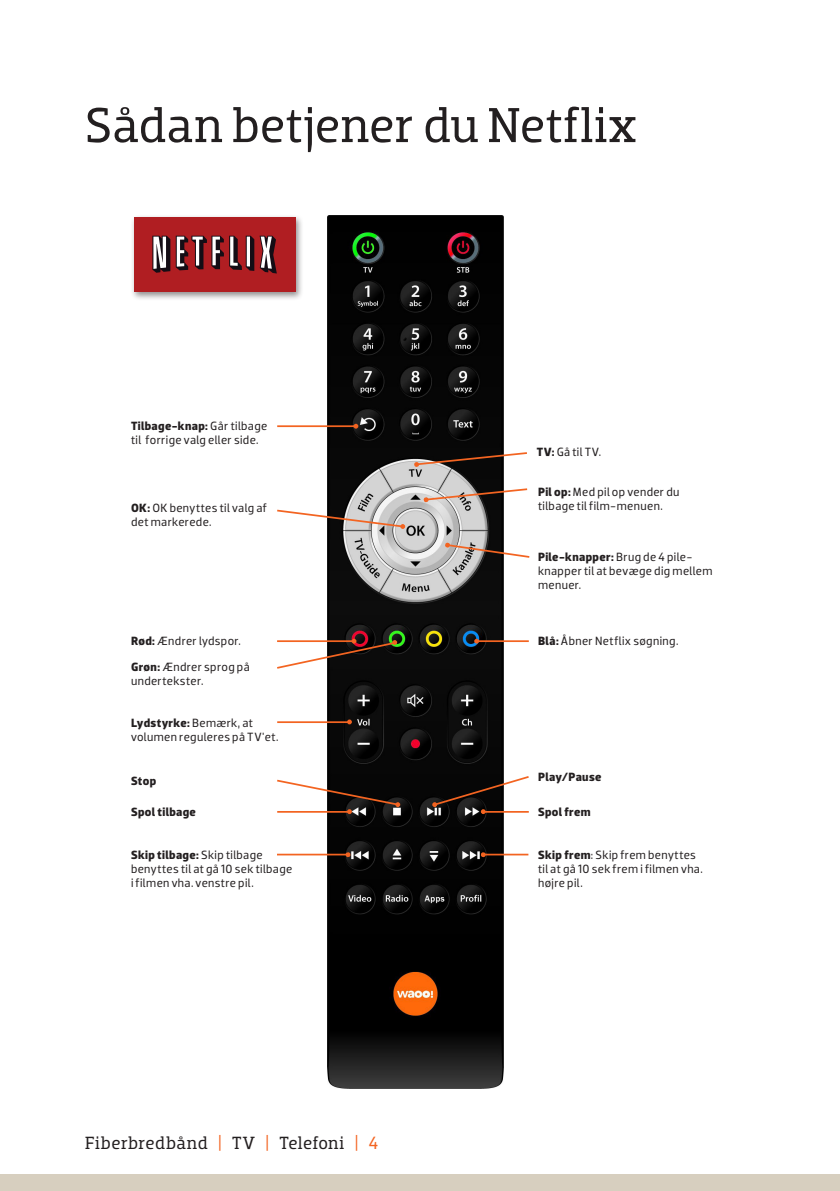
<style>
.page{position:relative;width:840px;height:1191px;background:#fff}
.page>*{position:absolute;margin:0;border:0;box-sizing:border-box;transform-origin:0 0}
.Overskrift{font:50px "Dobra Slab";letter-spacing:.005em;color:#231f20}
.t1{font:18px "Dobra Slab";letter-spacing:.025em;color:#231f20}
.Slet{font:12.2px/14px "Dobra";letter-spacing:.03em;color:#231f20}
.Slet-2{font:700 12.2px "Dobra";letter-spacing:.025em;color:#231f20}
.s1{font-weight:700}
.s2{color:#f36421}
</style>
<div class="page">
<img style="left:327px;top:216px;width:176px;height:872px">
<svg style="left:444px;top:542px;width:86px;height:17px"></svg>
<svg style="left:413px;top:451px;width:114px;height:16px"></svg>
<svg style="left:423px;top:487px;width:105px;height:15px"></svg>
<hr style="left:277px;top:425px;width:78px;height:2px;background:#f36421">
<svg style="left:353px;top:424px;width:5px;height:4px"></svg>
<svg style="left:277px;top:508px;width:128px;height:21px"></svg>
<svg style="left:277px;top:638px;width:120px;height:32px"></svg>
<hr style="left:477px;top:640px;width:51px;height:2px;background:#f36421">
<svg style="left:474px;top:638px;width:5px;height:5px"></svg>
<hr style="left:277px;top:853px;width:70px;height:2px;background:#f36421">
<svg style="left:345px;top:852px;width:5px;height:5px"></svg>
<hr style="left:483px;top:853px;width:45px;height:2px;background:#f36421">
<svg style="left:480px;top:852px;width:6px;height:5px"></svg>
<svg style="left:277px;top:778px;width:123px;height:36px"></svg>
<hr style="left:277px;top:721px;width:72px;height:2px;background:#f36421">
<svg style="left:347px;top:719px;width:5px;height:5px"></svg>
<svg style="left:432px;top:774px;width:97px;height:40px"></svg>
<div style="left:130px;top:214px;width:174px;height:87px;background:#231f20;opacity:.5"></div>
<div style="left:134px;top:217px;width:161px;height:75px;background:#b01e22"></div>
<svg style="left:152px;top:236px;width:18px;height:37px"></svg>
<svg style="left:176px;top:236px;width:101px;height:37px"></svg>
<div style="left:0;top:1174px;width:839px;height:17px;background:#d7cfbf"></div>
<p class="Overskrift" style="left:85px;top:96px;width:552px">Sådan betjener du Netflix</p>
<p class="Slet" style="left:131px;top:419px;width:138px"><span class="s1">Tilbage-knap:</span> Går tilbage til forrige valg eller side.</p>
<p class="Slet" style="left:131px;top:501px;width:137px"><span class="s1">OK:</span> OK benyttes til valg af det markerede.</p>
<p class="Slet" style="left:131px;top:633px;width:111px"><span class="s1">Rød:</span> Ændrer lydspor.</p>
<p class="Slet" style="left:131px;top:660px;width:120px"><span class="s1">Grøn:</span> Ændrer sprog på undertekster.</p>
<p class="Slet" style="left:131px;top:715px;width:149px"><span class="s1">Lydstyrke:</span> Bemærk, at volumen reguleres på TV'et.</p>
<p class="Slet-2" style="left:131px;top:774px;width:27px">Stop</p>
<p class="Slet-2" style="left:131px;top:805px;width:66px">Spol tilbage</p>
<p class="Slet" style="left:131px;top:848px;width:163px"><span class="s1">Skip tilbage:</span> Skip tilbage benyttes til at gå 10 sek tilbage i filmen vha. venstre pil.</p>
<h2 class="t1" style="left:85px;top:1132px;width:294px">Fiberbredbånd <span class="s2">|</span> TV <span class="s2">|</span> Telefoni <span class="s2">| 4</span></h2>
<p class="Slet" style="left:536px;top:445px;width:66px"><span class="s1">TV:</span> Gå til TV.</p>
<p class="Slet" style="left:537px;top:485px;width:143px"><span class="s1">Pil op:</span> Med pil op vender du tilbage til film-menuen.</p>
<p class="Slet" style="left:537px;top:550px;width:176px"><span class="s1">Pile-knapper:</span> Brug de 4 pile&shy;knapper til at bevæge dig mellem menuer.</p>
<p class="Slet" style="left:537px;top:633px;width:142px"><span class="s1">Blå:</span> Åbner Netflix søgning.</p>
<p class="Slet-2" style="left:537px;top:769px;width:65px">Play/Pause</p>
<p class="Slet-2" style="left:537px;top:805px;width:54px">Spol frem</p>
<p class="Slet" style="left:537px;top:848px;width:166px"><span class="s1">Skip frem</span>: Skip frem benyttes til at gå 10 sek frem i filmen vha. højre pil.</p>
</div>
